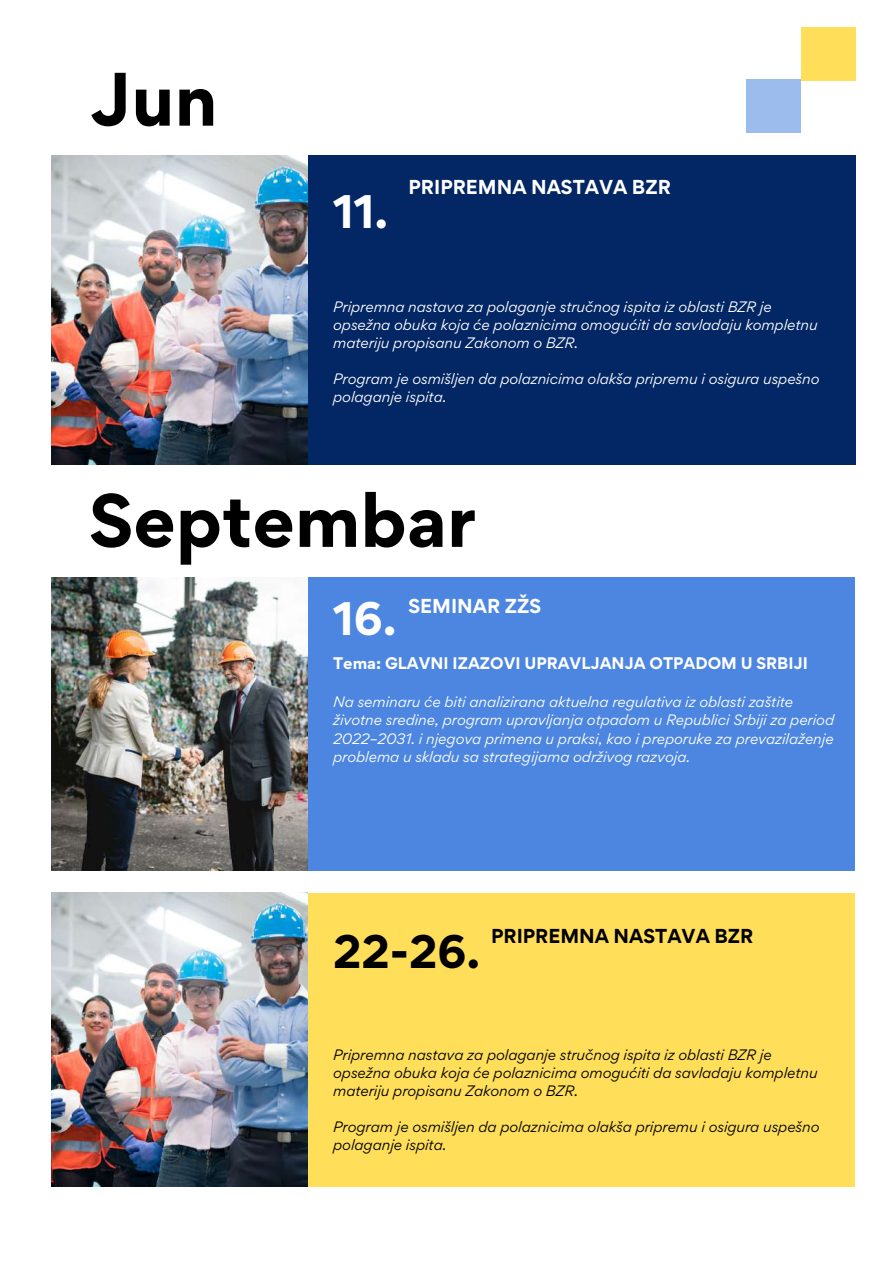
<style>
.page{position:relative;width:894px;height:1264px;background:#fff}
.page>*{position:absolute;margin:0;border:0;box-sizing:border-box;transform-origin:0 0}
.t1{font:700 67.5px "Gordita";color:#000}
.t2{font:700 42px "Gordita";color:#fff}
.t3{font:700 42px "Gordita";color:#000}
.t4{font:700 18px "Gordita";color:#fff}
.t5{font:700 18px "Gordita";color:#000}
.t6{font:700 15px "Gordita";color:#fff}
.t7{font:italic 13.5px/18px "Gordita";color:#fff}
.t8{font:italic 13.5px/18px "Gordita";color:#000}
</style>
<div class="page">
<div style="left:51px;top:156px;width:804px;height:308px;background:#032664"></div>
<img style="left:51px;top:156px;width:257px;height:308px">
<div style="left:51px;top:892px;width:803px;height:294px;background:#ffde59"></div>
<img style="left:51px;top:892px;width:257px;height:294px">
<div style="left:51px;top:577px;width:803px;height:293px;background:#4c86e1"></div>
<img style="left:51px;top:577px;width:257px;height:293px">
<div style="left:746px;top:80px;width:54px;height:53px;background:#9cbcee"></div>
<div style="left:800px;top:27px;width:55px;height:53px;background:#ffde59"></div>
<h1 class="t1" style="left:89px;top:54px;width:130px">Jun</h1>
<h2 class="t2" style="left:333px;top:183px;width:56px">11.</h2>
<h3 class="t4" style="left:408px;top:175px;width:264px">PRIPREMNA NASTAVA BZR</h3>
<p class="t7" style="left:333px;top:298px;width:485px">Pripremna nastava za polaganje stručnog ispita iz oblasti BZR je opsežna obuka koja će polaznicima omogućiti da savladaju kompletnu materiju propisanu Zakonom o BZR.</p>
<p class="t7" style="left:333px;top:370px;width:487px">Program je osmišljen da polaznicima olakša pripremu i osigura uspešno polaganje ispita.</p>
<h1 class="t1" style="left:89px;top:475px;width:388px">Septembar</h1>
<h2 class="t2" style="left:333px;top:590px;width:65px">16.</h2>
<p class="t6" style="left:333px;top:652px;width:476px">Tema: GLAVNI IZAZOVI UPRAVLJANJA OTPADOM U SRBIJI</p>
<h3 class="t4" style="left:408px;top:594px;width:134px">SEMINAR ZŽS</h3>
<p class="t7" style="left:333px;top:692px;width:502px;line-height:18.5px">Na seminaru će biti analizirana aktuelna regulativa iz oblasti zaštite životne sredine, program upravljanja otpadom u Republici Srbiji za period 2022–2031. i njegova primena u praksi, kao i preporuke za prevazilaženje problema u skladu sa strategijama održivog razvoja.</p>
<h2 class="t3" style="left:333px;top:923px;width:148px">22-26.</h2>
<h3 class="t5" style="left:491px;top:923px;width:264px">PRIPREMNA NASTAVA BZR</h3>
<p class="t8" style="left:333px;top:1045px;width:485px">Pripremna nastava za polaganje stručnog ispita iz oblasti BZR je opsežna obuka koja će polaznicima omogućiti da savladaju kompletnu materiju propisanu Zakonom o BZR.</p>
<p class="t8" style="left:333px;top:1117px;width:487px">Program je osmišljen da polaznicima olakša pripremu i osigura uspešno polaganje ispita.</p>
</div>
